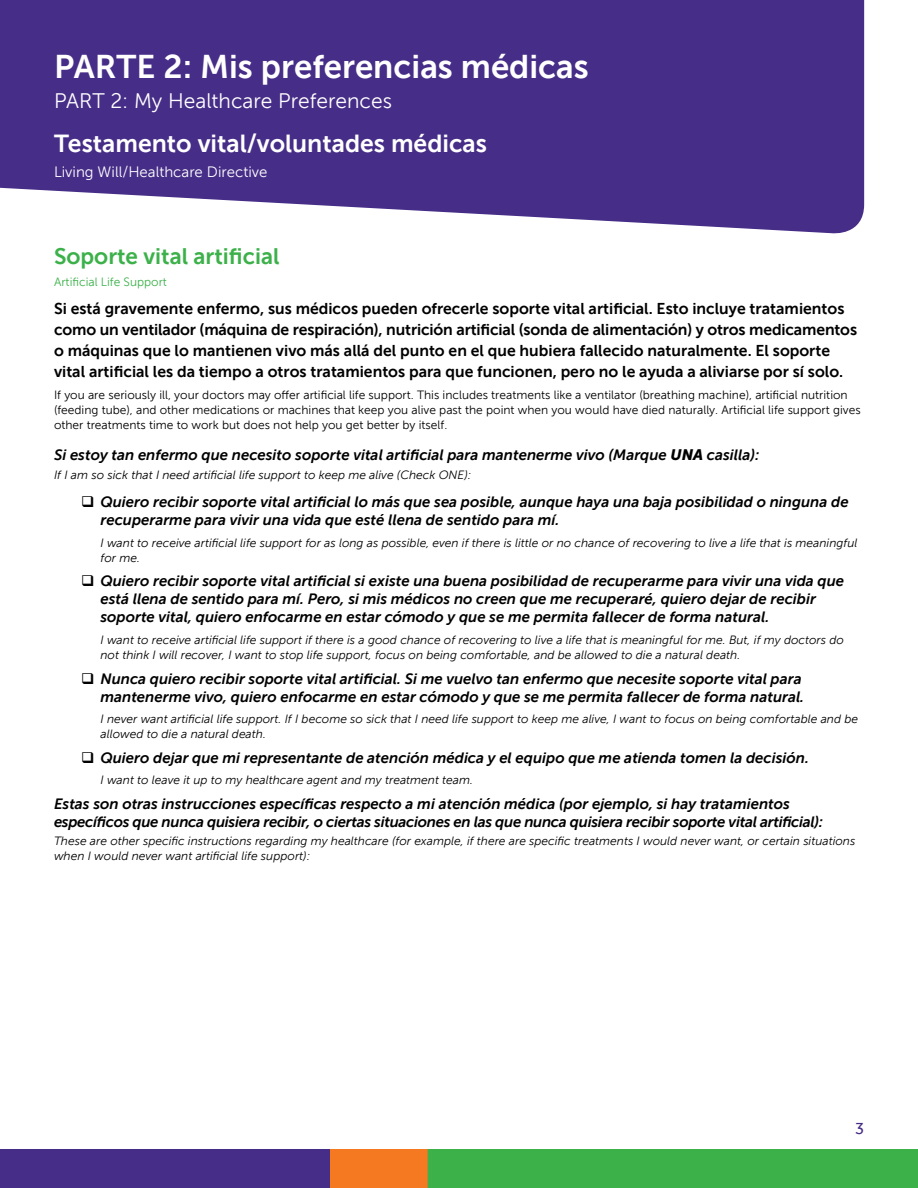
<style>
.page{position:relative;width:918px;height:1188px;background:#fff}
.page>*{position:absolute;margin:0;border:0;box-sizing:border-box;transform-origin:0 0}
.t1{font:33px "Museo Sans 700";color:#fff}
.t2{font:24.75px "Museo Sans 700";color:#fff}
.t3{font:22.5px "Museo Sans 700";color:#3cb14a}
.t4{font:21px "Museo Sans 300";color:#fff}
.t5{font:15.75px/21px "Museo Sans 700";color:#010101}
.t6{font:15.75px "Museo Sans 500";color:#462d87}
.t7{font:italic 15px/18px "Museo Sans 700";color:#010101}
.t8{font:italic 15px/18px "Museo Sans 700";letter-spacing:-.02em;color:#010101}
.t9{font:15px "Museo Sans 300";color:#fff}
.t10{font:italic 12px/15px "Museo Sans 300";color:#010101}
.t11{font:12px/15px "Museo Sans 300";color:#000}
.t12{font:12px "Museo Sans 300";color:#3cb14a}
.s1{font-family:"Museo Sans 900"}
</style>
<div class="page">
<svg style="left:0;top:1149px;width:918px;height:39px;background:#537b5b"></svg>
<svg style="left:0;top:0;width:864px;height:234px;background:#584192"></svg>
<h1 class="t1" style="left:54px;top:48px;width:536px">PARTE 2: Mis preferencias médicas</h1>
<h3 class="t4" style="left:54px;top:90px;width:340px">PART 2: My Healthcare Preferences</h3>
<h2 class="t2" style="left:54px;top:129px;width:434px">Testamento vital/voluntades médicas</h2>
<p class="t9" style="left:54px;top:163px;width:215px">Living Will/Healthcare Directive</p>
<h3 class="t3" style="left:54px;top:244px;width:227px">Soporte vital artificial</h3>
<p class="t12" style="left:54px;top:276px;width:114px">Artificial Life Support</p>
<p class="t5" style="left:54px;top:298px;width:805px">Si está gravemente enfermo, sus médicos pueden ofrecerle soporte vital artificial. Esto incluye tratamientos como un ventilador (máquina de respiración), nutrición artificial (sonda de alimentación) y otros medicamentos o máquinas que lo mantienen vivo más allá del punto en el que hubiera fallecido naturalmente. El soporte vital artificial les da tiempo a otros tratamientos para que funcionen, pero no le ayuda a aliviarse por sí solo.</p>
<p class="t11" style="left:54px;top:387px;width:808px">If you are seriously ill, your doctors may offer artificial life support. This includes treatments like a ventilator (breathing machine), artificial nutrition (feeding tube), and other medications or machines that keep you alive past the point when you would have died naturally. Artificial life support gives other treatments time to work but does not help you get better by itself.</p>
<p class="t7" style="left:54px;top:446px;width:707px">Si estoy tan enfermo que necesito soporte vital artificial para mantenerme vivo (Marque <span class="s1">UNA</span> casilla):</p>
<p class="t10" style="left:54px;top:467px;width:419px">If I am so sick that I need artificial life support to keep me alive (Check ONE):</p>
<p class="t7" style="left:101px;top:493px;width:750px;text-indent:-19px">❑ Quiero recibir soporte vital artificial lo más que sea posible, aunque haya una baja posibilidad o ninguna de recuperarme para vivir una vida que esté llena de sentido para mí.</p>
<p class="t10" style="left:101px;top:535px;width:758px">I want to receive artificial life support for as long as possible, even if there is little or no chance of recovering to live a life that is meaningful for me.</p>
<p class="t7" style="left:100px;top:572px;width:745px;text-indent:-19px">❑ Quiero recibir soporte vital artificial si existe una buena posibilidad de recuperarme para vivir una vida que está llena de sentido para mí. Pero, si mis médicos no creen que me recuperaré, quiero dejar de recibir soporte vital, quiero enfocarme en estar cómodo y que se me permita fallecer de forma natural.</p>
<p class="t10" style="left:101px;top:632px;width:745px">I want to receive artificial life support if there is a good chance of recovering to live a life that is meaningful for me. But, if my doctors do not think I will recover, I want to stop life support, focus on being comfortable, and be allowed to die a natural death.</p>
<p class="t7" style="left:81px;top:669px;width:725px;text-align:right">❑ Nunca quiero recibir soporte vital artificial. Si me vuelvo tan enfermo que necesite soporte vital para mantenerme vivo, quiero enfocarme en estar cómodo y que se me permita fallecer de forma natural.</p>
<p class="t10" style="left:101px;top:711px;width:759px">I never want artificial life support. If I become so sick that I need life support to keep me alive, I want to focus on being comfortable and be allowed to die a natural death.</p>
<p class="t7" style="left:81px;top:748px;width:729px">❑ Quiero dejar que mi representante de atención médica y el equipo que me atienda tomen la decisión.</p>
<p class="t10" style="left:101px;top:772px;width:374px">I want to leave it up to my healthcare agent and my treatment team.</p>
<p class="t8" style="left:54px;top:795px;width:771px">Estas son otras instrucciones específicas respecto a mi atención médica (por ejemplo, si hay tratamientos específicos que nunca quisiera recibir, o ciertas situaciones en las que nunca quisiera recibir soporte vital artificial):</p>
<p class="t10" style="left:54px;top:834px;width:803px">These are other specific instructions regarding my healthcare (for example, if there are specific treatments I would never want, or certain situations when I would never want artificial life support):</p>
<h3 class="t6" style="left:855px;top:1120px;width:10px">3</h3>
</div>
